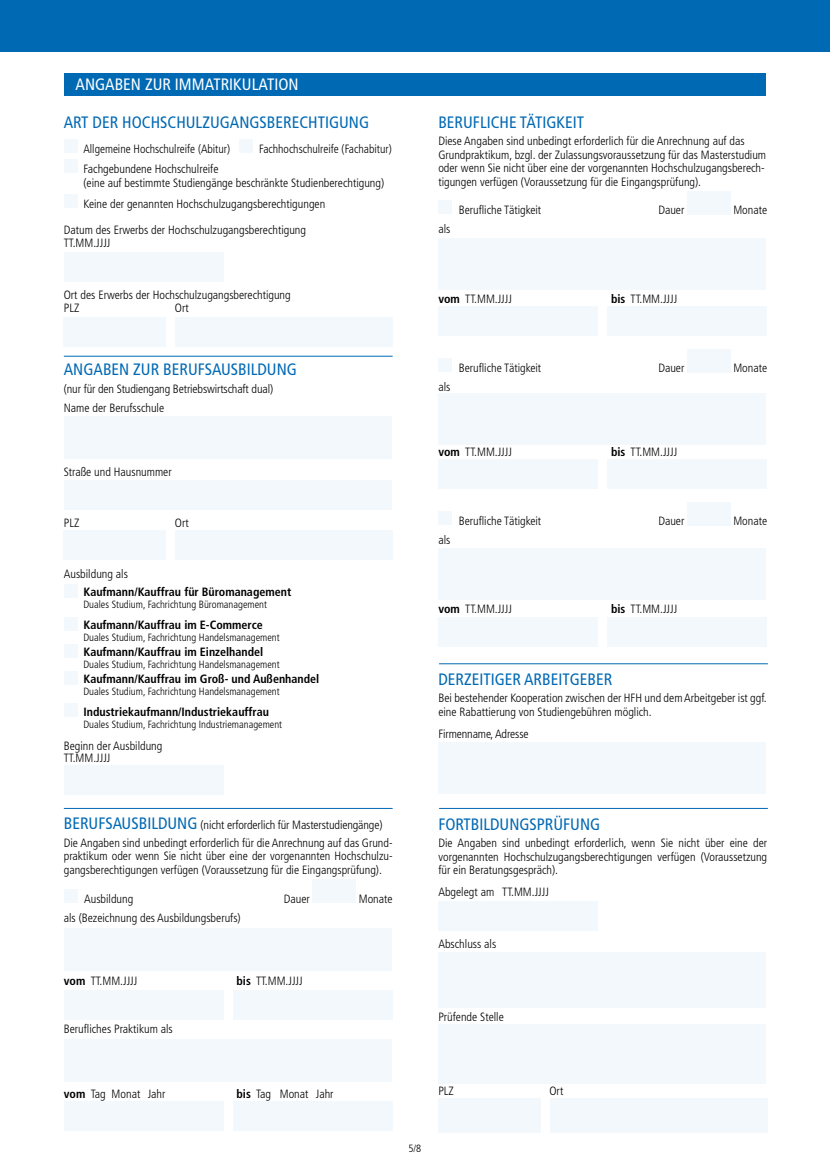
<style>
.page{position:relative;width:830px;height:1170px;background:#fff}
.page>*{position:absolute;margin:0;border:0;box-sizing:border-box;transform-origin:0 0}
.t1{font:condensed 16.5px "Frutiger LT Std";color:#0069b4}
.t2{font:condensed 16.5px "Frutiger LT Std";color:#fff}
.t3{font:300 condensed 12px/13.5px "Frutiger LT Std";color:#000}
.t4{font:700 condensed 12px "Frutiger LT Std";color:#000}
.t5{font:300 condensed 10.5px "Frutiger LT Std";color:#000}
.s1{font-weight:700}
.s2{font-weight:400;font-size:16.5px;color:#0069b4}
</style>
<div class="page">
<div style="left:64px;top:139px;width:14px;height:14px;background:#f2f8fb"></div>
<div style="left:64px;top:159px;width:14px;height:14px;background:#f2f8fb"></div>
<div style="left:64px;top:194px;width:14px;height:14px;background:#f2f8fb"></div>
<div style="left:64px;top:252px;width:159px;height:30px;background:#f2f8fb"></div>
<div style="left:64px;top:317px;width:102px;height:29px;background:#f2f8fb"></div>
<div style="left:175px;top:317px;width:217px;height:29px;background:#f2f8fb"></div>
<div style="left:64px;top:416px;width:327px;height:43px;background:#f2f8fb"></div>
<div style="left:64px;top:480px;width:327px;height:29px;background:#f2f8fb"></div>
<div style="left:64px;top:530px;width:102px;height:29px;background:#f2f8fb"></div>
<div style="left:175px;top:530px;width:217px;height:29px;background:#f2f8fb"></div>
<div style="left:64px;top:583px;width:14px;height:14px;background:#f2f8fb"></div>
<div style="left:64px;top:616px;width:14px;height:14px;background:#f2f8fb"></div>
<div style="left:64px;top:643px;width:14px;height:14px;background:#f2f8fb"></div>
<div style="left:64px;top:670px;width:14px;height:14px;background:#f2f8fb"></div>
<div style="left:64px;top:703px;width:14px;height:14px;background:#f2f8fb"></div>
<div style="left:64px;top:765px;width:159px;height:29px;background:#f2f8fb"></div>
<div style="left:64px;top:889px;width:14px;height:14px;background:#f2f8fb"></div>
<div style="left:312px;top:879px;width:44px;height:24px;background:#f2f8fb"></div>
<div style="left:64px;top:928px;width:327px;height:43px;background:#f2f8fb"></div>
<div style="left:64px;top:990px;width:159px;height:29px;background:#f2f8fb"></div>
<div style="left:233px;top:990px;width:159px;height:29px;background:#f2f8fb"></div>
<div style="left:64px;top:1039px;width:327px;height:42px;background:#f2f8fb"></div>
<div style="left:64px;top:1101px;width:159px;height:30px;background:#f2f8fb"></div>
<div style="left:233px;top:1101px;width:159px;height:30px;background:#f2f8fb"></div>
<div style="left:64px;top:73px;width:701px;height:22px;background:#0069b4"></div>
<hr style="left:64px;top:356px;width:328px;height:1px;background:#0069b4">
<div style="left:438px;top:900px;width:159px;height:30px;background:#f2f8fb"></div>
<div style="left:438px;top:951px;width:327px;height:56px;background:#f2f8fb"></div>
<div style="left:438px;top:1023px;width:327px;height:60px;background:#f2f8fb"></div>
<div style="left:438px;top:1098px;width:102px;height:34px;background:#f2f8fb"></div>
<div style="left:550px;top:1098px;width:216px;height:34px;background:#f2f8fb"></div>
<hr style="left:64px;top:808px;width:328px;height:1px;background:#0069b4">
<div style="left:438px;top:200px;width:14px;height:14px;background:#f2f8fb"></div>
<div style="left:687px;top:191px;width:43px;height:24px;background:#f2f8fb"></div>
<div style="left:438px;top:238px;width:327px;height:51px;background:#f2f8fb"></div>
<div style="left:438px;top:306px;width:159px;height:30px;background:#f2f8fb"></div>
<div style="left:607px;top:306px;width:159px;height:30px;background:#f2f8fb"></div>
<hr style="left:439px;top:808px;width:328px;height:1px;background:#0069b4">
<div style="left:0;top:0;width:829px;height:51px;background:#0069b4"></div>
<div style="left:239px;top:139px;width:14px;height:13px;background:#f2f8fb"></div>
<div style="left:438px;top:358px;width:14px;height:13px;background:#f2f8fb"></div>
<div style="left:687px;top:349px;width:43px;height:23px;background:#f2f8fb"></div>
<div style="left:438px;top:393px;width:327px;height:51px;background:#f2f8fb"></div>
<div style="left:438px;top:459px;width:159px;height:30px;background:#f2f8fb"></div>
<div style="left:607px;top:459px;width:159px;height:30px;background:#f2f8fb"></div>
<div style="left:438px;top:511px;width:14px;height:13px;background:#f2f8fb"></div>
<div style="left:687px;top:502px;width:43px;height:23px;background:#f2f8fb"></div>
<div style="left:438px;top:549px;width:327px;height:51px;background:#f2f8fb"></div>
<div style="left:438px;top:617px;width:159px;height:29px;background:#f2f8fb"></div>
<div style="left:607px;top:617px;width:159px;height:29px;background:#f2f8fb"></div>
<hr style="left:439px;top:663px;width:328px;height:1px;background:#0069b4">
<div style="left:438px;top:743px;width:327px;height:51px;background:#f2f8fb"></div>
<h1 class="t2" style="left:75px;top:75px;width:224px">ANGABEN ZUR IMMATRIKULATION</h1>
<h1 class="t1" style="left:64px;top:112px;width:307px">ART DER HOCHSCHULZUGANGSBERECHTIGUNG</h1>
<p class="t3" style="left:83px;top:138px;width:148px;line-height:20.7px">Allgemeine Hochschulreife (Abitur)<br>Fachgebundene Hochschulreife</p>
<p class="t3" style="left:83px;top:173px;width:302px;line-height:20.7px">(eine auf bestimmte Studiengänge beschränkte Studienberechtigung)<br>Keine der genannten Hochschulzugangsberechtigungen</p>
<p class="t3" style="left:64px;top:223px;width:244px">Datum des Erwerbs der Hochschulzugangsberechtigung<br>TT.MM.JJJJ</p>
<p class="t3" style="left:259px;top:142px;width:134px">Fachhochschulreife (Fachabitur)</p>
<p class="t3" style="left:64px;top:288px;width:228px">Ort des Erwerbs der Hochschulzugangsberechtigung<br>PLZ</p>
<p class="t3" style="left:175px;top:302px;width:15px">Ort</p>
<h1 class="t1" style="left:64px;top:360px;width:234px">ANGABEN ZUR BERUFSAUSBILDUNG</h1>
<p class="t3" style="left:64px;top:380px;width:211px;line-height:19px">(nur für den Studiengang Betriebswirtschaft dual)<br>Name der Berufsschule</p>
<p class="t3" style="left:64px;top:465px;width:109px">Straße und Hausnummer</p>
<p class="t3" style="left:64px;top:516px;width:17px">PLZ</p>
<p class="t3" style="left:175px;top:516px;width:15px">Ort</p>
<p class="t3" style="left:64px;top:567px;width:66px">Ausbildung als</p>
<p class="t4" style="left:83px;top:585px;width:209px">Kaufmann/Kauffrau für Büromanagement</p>
<p class="t5" style="left:83px;top:598px;width:185px">Duales Studium, Fachrichtung Büromanagement</p>
<p class="t4" style="left:83px;top:617px;width:181px">Kaufmann/Kauffrau im E-Commerce</p>
<p class="t5" style="left:83px;top:631px;width:198px">Duales Studium, Fachrichtung Handelsmanagement</p>
<p class="t4" style="left:83px;top:644px;width:181px">Kaufmann/Kauffrau im Einzelhandel</p>
<p class="t5" style="left:83px;top:658px;width:198px">Duales Studium, Fachrichtung Handelsmanagement</p>
<p class="t4" style="left:83px;top:671px;width:237px">Kaufmann/Kauffrau im Groß- und Außenhandel</p>
<p class="t5" style="left:83px;top:685px;width:198px">Duales Studium, Fachrichtung Handelsmanagement</p>
<p class="t4" style="left:83px;top:704px;width:187px">Industriekaufmann/Industriekauffrau</p>
<p class="t5" style="left:83px;top:718px;width:200px">Duales Studium, Fachrichtung Industriemanagement</p>
<p class="t3" style="left:64px;top:739px;width:100px;line-height:12px">Beginn der Ausbildung<br>TT.MM.JJJJ</p>
<h1 class="t1" style="left:438px;top:112px;width:147px">BERUFLICHE TÄTIGKEIT</h1>
<p class="t3" style="left:438px;top:135px;width:329px">Diese Angaben sind unbedingt erforderlich für die Anrechnung auf das Grundpraktikum, bzgl. der Zulassungsvoraussetzung für das Masterstudium oder wenn Sie nicht über eine der vorgenannten Hochschulzugangsberech&shy;tigungen verfügen (Voraussetzung für die Eingangsprüfung).</p>
<p class="t3" style="left:438px;top:223px;width:13px">als</p>
<p class="t3" style="left:458px;top:203px;width:84px">Berufliche Tätigkeit</p>
<p class="t3" style="left:658px;top:203px;width:28px">Dauer</p>
<p class="t3" style="left:733px;top:203px;width:35px">Monate</p>
<p class="t3" style="left:438px;top:292px;width:75px"><span class="s1">vom</span> TT.MM.JJJJ</p>
<p class="t3" style="left:610px;top:292px;width:68px"><span class="s1">bis</span> TT.MM.JJJJ</p>
<p class="t3" style="left:438px;top:380px;width:13px">als</p>
<p class="t3" style="left:458px;top:361px;width:84px">Berufliche Tätigkeit</p>
<p class="t3" style="left:658px;top:361px;width:28px">Dauer</p>
<p class="t3" style="left:733px;top:361px;width:35px">Monate</p>
<p class="t3" style="left:438px;top:445px;width:75px"><span class="s1">vom</span> TT.MM.JJJJ</p>
<p class="t3" style="left:610px;top:445px;width:68px"><span class="s1">bis</span> TT.MM.JJJJ</p>
<p class="t3" style="left:438px;top:533px;width:13px">als</p>
<p class="t3" style="left:458px;top:514px;width:84px">Berufliche Tätigkeit</p>
<p class="t3" style="left:658px;top:514px;width:28px">Dauer</p>
<p class="t3" style="left:733px;top:514px;width:35px">Monate</p>
<p class="t3" style="left:438px;top:602px;width:75px"><span class="s1">vom</span> TT.MM.JJJJ</p>
<p class="t3" style="left:610px;top:602px;width:68px"><span class="s1">bis</span> TT.MM.JJJJ</p>
<h1 class="t1" style="left:438px;top:669px;width:175px">DERZEITIGER ARBEITGEBER</h1>
<p class="t3" style="left:438px;top:691px;width:329px">Bei bestehender Kooperation zwischen der HFH und dem Arbeitgeber ist ggf. eine Rabattierung von Studiengebühren möglich.</p>
<p class="t3" style="left:438px;top:727px;width:92px">Firmenname, Adresse</p>
<p class="t3" style="left:64px;top:816px;width:330px;line-height:17.7px"><span class="s2">BERUFSAUSBILDUNG</span> (nicht erforderlich für Masterstudiengänge)<br>Die Angaben sind unbedingt erforderlich für die Anrechnung auf das Grund-</p>
<p class="t3" style="left:64px;top:849px;width:330px">praktikum oder wenn Sie nicht über eine der vorgenannten Hochschulzu&shy;gangsberechtigungen verfügen (Voraussetzung für die Eingangsprüfung).</p>
<p class="t3" style="left:84px;top:892px;width:51px">Ausbildung</p>
<p class="t3" style="left:284px;top:892px;width:28px">Dauer</p>
<p class="t3" style="left:358px;top:892px;width:35px">Monate</p>
<p class="t3" style="left:64px;top:911px;width:178px">als (Bezeichnung des Ausbildungsberufs)</p>
<p class="t3" style="left:64px;top:974px;width:75px"><span class="s1">vom</span> TT.MM.JJJJ</p>
<p class="t3" style="left:236px;top:974px;width:68px"><span class="s1">bis</span> TT.MM.JJJJ</p>
<p class="t3" style="left:64px;top:1022px;width:110px">Berufliches Praktikum als</p>
<h1 class="t1" style="left:438px;top:814px;width:163px">FORTBILDUNGSPRÜFUNG</h1>
<p class="t3" style="left:438px;top:836px;width:330px;text-align:justify">Die Angaben sind unbedingt erforderlich, wenn Sie nicht über eine der vorgenannten Hochschulzugangsberechtigungen verfügen (Voraussetzung für ein Beratungsgespräch).</p>
<p class="t3" style="left:438px;top:885px;width:112px">Abgelegt am TT.MM.JJJJ</p>
<p class="t3" style="left:438px;top:937px;width:59px">Abschluss als</p>
<p class="t3" style="left:438px;top:1009px;width:67px">Prüfende Stelle</p>
<p class="t3" style="left:64px;top:1086px;width:103px"><span class="s1">vom</span> Tag Monat Jahr</p>
<p class="t3" style="left:236px;top:1086px;width:99px"><span class="s1">bis</span> Tag Monat Jahr</p>
<p class="t3" style="left:438px;top:1084px;width:17px">PLZ</p>
<p class="t3" style="left:549px;top:1084px;width:15px">Ort</p>
<p class="t5" style="left:408px;top:1142px;width:14px">5/8</p>
</div>
